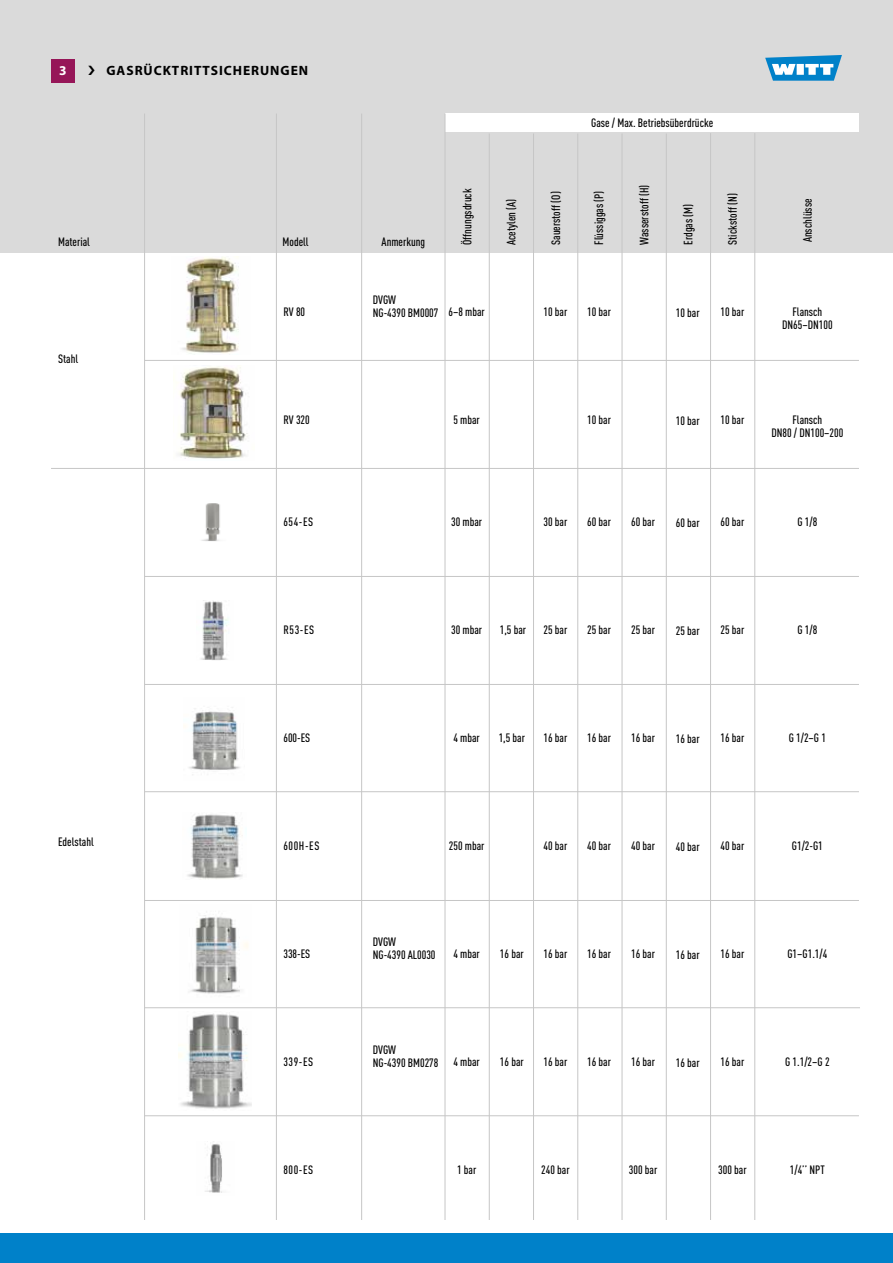
<style>
.page{position:relative;width:893px;height:1263px;background:#fff}
.page>*{position:absolute;margin:0;border:0;box-sizing:border-box;transform-origin:0 0}
.t1{font:700 13.5px "Myriad Pro";letter-spacing:.07em;color:#000}
.t2{font:700 13.5px "Myriad Pro";color:#fff}
.t3{font:500 12px/13.5px "DIN Cond";color:#000}
.s1{font-family:"Lucida Grande";font-weight:400}
</style>
<div class="page">
<div style="left:0;top:0;width:893px;height:252px;background:#dadada"></div>
<div style="left:445px;top:114px;width:414px;height:18px;background:#fff"></div>
<img style="left:181px;top:256px;width:58px;height:98px">
<img style="left:190px;top:915px;width:58px;height:79px">
<img style="left:178px;top:366px;width:70px;height:93px">
<img style="left:201px;top:503px;width:19px;height:38px">
<img style="left:200px;top:600px;width:29px;height:60px">
<img style="left:205px;top:1141px;width:17px;height:52px">
<hr style="left:144px;top:114px;width:1px;height:1111px;background:#c6c6c6">
<hr style="left:276px;top:114px;width:1px;height:1111px;background:#c6c6c6">
<hr style="left:361px;top:114px;width:1px;height:1111px;background:#c6c6c6">
<hr style="left:145px;top:360px;width:714px;height:1px;background:#c6c6c6">
<hr style="left:51px;top:468px;width:808px;height:1px;background:#c6c6c6">
<hr style="left:145px;top:576px;width:714px;height:1px;background:#c6c6c6">
<hr style="left:145px;top:684px;width:714px;height:1px;background:#c6c6c6">
<hr style="left:145px;top:791px;width:714px;height:1px;background:#c6c6c6">
<hr style="left:145px;top:900px;width:714px;height:1px;background:#c6c6c6">
<hr style="left:145px;top:1007px;width:715px;height:1px;background:#c6c6c6">
<hr style="left:145px;top:1115px;width:714px;height:1px;background:#c6c6c6">
<hr style="left:489px;top:134px;width:1px;height:1091px;background:#c6c6c6">
<hr style="left:533px;top:134px;width:1px;height:1091px;background:#c6c6c6">
<hr style="left:577px;top:134px;width:1px;height:1091px;background:#c6c6c6">
<hr style="left:622px;top:134px;width:1px;height:1091px;background:#c6c6c6">
<hr style="left:666px;top:134px;width:1px;height:1091px;background:#c6c6c6">
<hr style="left:710px;top:133px;width:1px;height:1092px;background:#c6c6c6">
<hr style="left:754px;top:133px;width:1px;height:1092px;background:#c6c6c6">
<hr style="left:445px;top:114px;width:1px;height:1111px;background:#c6c6c6">
<img style="left:187px;top:814px;width:56px;height:65px">
<img style="left:189px;top:707px;width:51px;height:68px">
<img style="left:179px;top:1013px;width:73px;height:96px">
<div style="left:0;top:1234px;width:893px;height:29px;background:#0081c9"></div>
<div style="left:0;top:1220px;width:893px;height:6px;background:#fff"></div>
<div style="left:51px;top:59px;width:24px;height:23px;background:#961658"></div>
<svg style="left:765px;top:55px;width:77px;height:26px;background:#60add8"></svg>
<p class="t2" style="left:59px;top:62px;width:9px">3</p>
<p class="t1" style="left:106px;top:62px;width:203px">GASRÜCKTRITTSICHERUNGEN</p>
<p class="t3" style="left:591px;top:116px;width:124px">Gase / Max. Betriebsüberdrücke</p>
<p class="t3" style="left:58px;top:234px;width:33px">Material</p>
<p class="t3" style="left:58px;top:352px;width:22px">Stahl</p>
<p class="t3" style="left:283px;top:234px;width:28px">Modell</p>
<p class="t3" style="left:382px;top:234px;width:45px">Anmerkung</p>
<p class="t3" style="left:592px;top:245px;width:56px;rotate:-90deg">Flu<span class="s1">̈</span>ssiggas (P)</p>
<p class="t3" style="left:637px;top:245px;width:62px;rotate:-90deg">Wasserstoff (H)</p>
<p class="t3" style="left:460px;top:245px;width:58px;rotate:-90deg">Öffnungsdruck</p>
<p class="t3" style="left:504px;top:245px;width:48px;rotate:-90deg">Acetylen (A)</p>
<p class="t3" style="left:549px;top:245px;width:55px;rotate:-90deg">Sauerstoff (O)</p>
<p class="t3" style="left:725px;top:245px;width:53px;rotate:-90deg">Stickstoff (N)</p>
<p class="t3" style="left:800px;top:242px;width:45px;rotate:-90deg">Anschlüsse</p>
<p class="t3" style="left:681px;top:245px;width:42px;rotate:-90deg">Erdgas (M)</p>
<p class="t3" style="left:283px;top:304px;width:23px">RV 80</p>
<p class="t3" style="left:373px;top:292px;width:67px">DVGW<br>NG-4390 BM0007</p>
<p class="t3" style="left:448px;top:304px;width:38px">6–8 mbar</p>
<p class="t3" style="left:544px;top:304px;width:25px">10 bar</p>
<p class="t3" style="left:587px;top:304px;width:25px">10 bar</p>
<p class="t3" style="left:676px;top:305px;width:25px">10 bar</p>
<p class="t3" style="left:720px;top:304px;width:25px">10 bar</p>
<p class="t3" style="left:782px;top:304px;width:52px;text-align:center">Flansch<br>DN65–DN100</p>
<p class="t3" style="left:283px;top:412px;width:28px">RV 320</p>
<p class="t3" style="left:453px;top:412px;width:28px">5 mbar</p>
<p class="t3" style="left:587px;top:412px;width:25px">10 bar</p>
<p class="t3" style="left:676px;top:413px;width:25px">10 bar</p>
<p class="t3" style="left:720px;top:412px;width:25px">10 bar</p>
<p class="t3" style="left:771px;top:412px;width:73px;text-align:center">Flansch<br>DN80 / DN100–200</p>
<p class="t3" style="left:283px;top:514px;width:31px">654-ES</p>
<p class="t3" style="left:451px;top:514px;width:32px">30 mbar</p>
<p class="t3" style="left:544px;top:514px;width:25px">30 bar</p>
<p class="t3" style="left:587px;top:514px;width:25px">60 bar</p>
<p class="t3" style="left:631px;top:514px;width:25px">60 bar</p>
<p class="t3" style="left:676px;top:515px;width:25px">60 bar</p>
<p class="t3" style="left:720px;top:514px;width:25px">60 bar</p>
<p class="t3" style="left:797px;top:514px;width:21px">G 1/8</p>
<p class="t3" style="left:58px;top:835px;width:37px">Edelstahl</p>
<p class="t3" style="left:283px;top:622px;width:32px">R53-ES</p>
<p class="t3" style="left:451px;top:622px;width:32px">30 mbar</p>
<p class="t3" style="left:500px;top:622px;width:28px">1,5 bar</p>
<p class="t3" style="left:544px;top:622px;width:25px">25 bar</p>
<p class="t3" style="left:587px;top:622px;width:25px">25 bar</p>
<p class="t3" style="left:631px;top:622px;width:25px">25 bar</p>
<p class="t3" style="left:676px;top:623px;width:25px">25 bar</p>
<p class="t3" style="left:720px;top:622px;width:25px">25 bar</p>
<p class="t3" style="left:797px;top:622px;width:21px">G 1/8</p>
<p class="t3" style="left:283px;top:730px;width:28px">600-ES</p>
<p class="t3" style="left:453px;top:730px;width:28px">4 mbar</p>
<p class="t3" style="left:499px;top:730px;width:28px">1,5 bar</p>
<p class="t3" style="left:544px;top:730px;width:25px">16 bar</p>
<p class="t3" style="left:587px;top:730px;width:25px">16 bar</p>
<p class="t3" style="left:631px;top:730px;width:25px">16 bar</p>
<p class="t3" style="left:676px;top:731px;width:25px">16 bar</p>
<p class="t3" style="left:720px;top:730px;width:25px">16 bar</p>
<p class="t3" style="left:789px;top:730px;width:39px">G 1/2–G 1</p>
<p class="t3" style="left:283px;top:838px;width:37px">600H-ES</p>
<p class="t3" style="left:449px;top:838px;width:37px">250 mbar</p>
<p class="t3" style="left:544px;top:838px;width:25px">40 bar</p>
<p class="t3" style="left:587px;top:838px;width:25px">40 bar</p>
<p class="t3" style="left:631px;top:838px;width:25px">40 bar</p>
<p class="t3" style="left:676px;top:839px;width:25px">40 bar</p>
<p class="t3" style="left:720px;top:838px;width:25px">40 bar</p>
<p class="t3" style="left:792px;top:838px;width:32px">G1/2-G1</p>
<p class="t3" style="left:283px;top:946px;width:28px">338-ES</p>
<p class="t3" style="left:373px;top:934px;width:64px">DVGW<br>NG-4390 AL0030</p>
<p class="t3" style="left:453px;top:946px;width:28px">4 mbar</p>
<p class="t3" style="left:500px;top:946px;width:25px">16 bar</p>
<p class="t3" style="left:544px;top:946px;width:25px">16 bar</p>
<p class="t3" style="left:587px;top:946px;width:25px">16 bar</p>
<p class="t3" style="left:631px;top:946px;width:25px">16 bar</p>
<p class="t3" style="left:676px;top:947px;width:25px">16 bar</p>
<p class="t3" style="left:720px;top:946px;width:25px">16 bar</p>
<p class="t3" style="left:787px;top:946px;width:41px">G1–G1.1/4</p>
<p class="t3" style="left:283px;top:1054px;width:31px">339-ES</p>
<p class="t3" style="left:373px;top:1042px;width:67px">DVGW<br>NG-4390 BM0278</p>
<p class="t3" style="left:453px;top:1054px;width:28px">4 mbar</p>
<p class="t3" style="left:500px;top:1054px;width:25px">16 bar</p>
<p class="t3" style="left:544px;top:1054px;width:25px">16 bar</p>
<p class="t3" style="left:587px;top:1054px;width:25px">16 bar</p>
<p class="t3" style="left:631px;top:1054px;width:25px">16 bar</p>
<p class="t3" style="left:676px;top:1055px;width:25px">16 bar</p>
<p class="t3" style="left:720px;top:1054px;width:25px">16 bar</p>
<p class="t3" style="left:785px;top:1054px;width:46px">G 1.1/2–G 2</p>
<p class="t3" style="left:283px;top:1162px;width:31px">800-ES</p>
<p class="t3" style="left:457px;top:1162px;width:21px">1 bar</p>
<p class="t3" style="left:541px;top:1162px;width:30px">240 bar</p>
<p class="t3" style="left:629px;top:1162px;width:30px">300 bar</p>
<p class="t3" style="left:718px;top:1162px;width:30px">300 bar</p>
<p class="t3" style="left:790px;top:1162px;width:36px">1/4’’ NPT</p>
</div>
